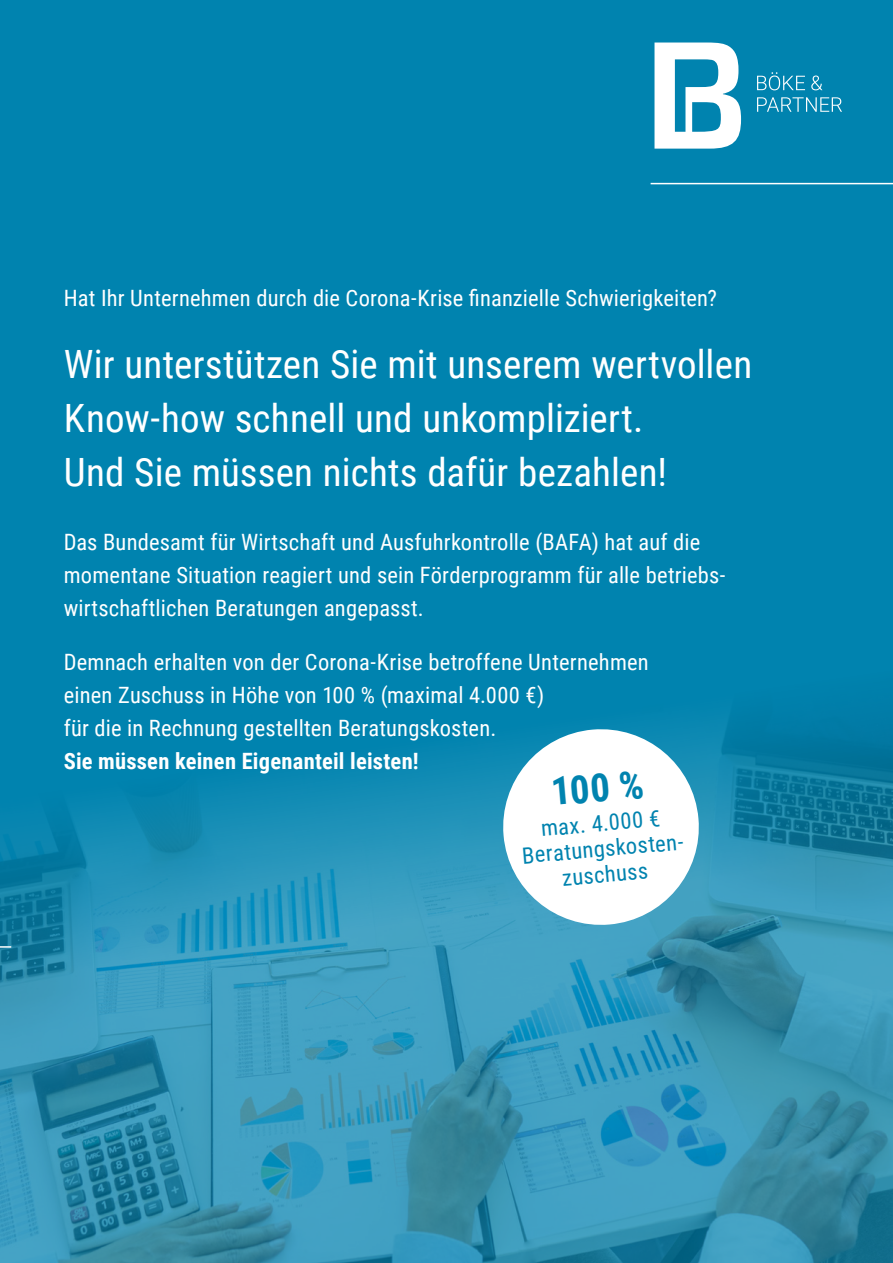
<style>
.page{position:relative;width:893px;height:1263px;background:#0083af}
.page>*{position:absolute;margin:0;border:0;box-sizing:border-box;transform-origin:0 0}
.t1{font:39px/54px "Roboto Condensed";letter-spacing:.005em;color:#fff}
.t2{font:700 39px "Roboto Condensed";color:#0083af}
.t3{font:22.5px/33px "Roboto Condensed";letter-spacing:.01em;color:#fff}
.t4{font:700 22.5px "Roboto Condensed";letter-spacing:.01em;color:#fff}
.t5{font:22.5px/25.5px "Roboto Condensed";color:#0083af;text-align:center}
</style>
<div class="page">
<img style="left:0;top:721px;width:893px;height:542px">
<hr style="left:651px;top:183px;width:242px;height:1px;background:#fff">
<svg style="left:654px;top:43px;width:87px;height:106px"></svg>
<svg style="left:757px;top:97px;width:85px;height:15px"></svg>
<svg style="left:757px;top:72px;width:65px;height:18px"></svg>
<svg style="left:0;top:946px;width:11px;height:2px"></svg>
<svg style="left:499px;top:725px;width:204px;height:204px"></svg>
<p class="t3" style="left:64px;top:281px;width:655px">Hat Ihr Unternehmen durch die Corona-Krise finanzielle Schwierigkeiten?</p>
<h1 class="t1" style="left:64px;top:336px;width:690px">Wir unterstützen Sie mit unserem wertvollen<br>Know-how schnell und unkompliziert.<br>Und Sie müssen nichts dafür bezahlen!</h1>
<p class="t3" style="left:64px;top:525px;width:663px">Das Bundesamt für Wirtschaft und Ausfuhrkontrolle (BAFA) hat auf die momentane Situation reagiert und sein Förderprogramm für alle betriebs&shy;wirtschaftlichen Beratungen angepasst.</p>
<p class="t3" style="left:64px;top:645px;width:587px">Demnach erhalten von der Corona-Krise betroffene Unternehmen einen Zuschuss in Höhe von 100 % (maximal 4.000 €)<br>für die in Rechnung gestellten Beratungskosten.</p>
<p class="t4" style="left:64px;top:746px;width:356px">Sie müssen keinen Eigenanteil leisten!</p>
<h1 class="t2" style="left:549px;top:764px;width:94px;rotate:-5deg">100 %</h1>
<p class="t5" style="left:519px;top:816px;width:169px;rotate:-5deg">max. 4.000 €<br>Beratungskosten&shy;zuschuss</p>
</div>
